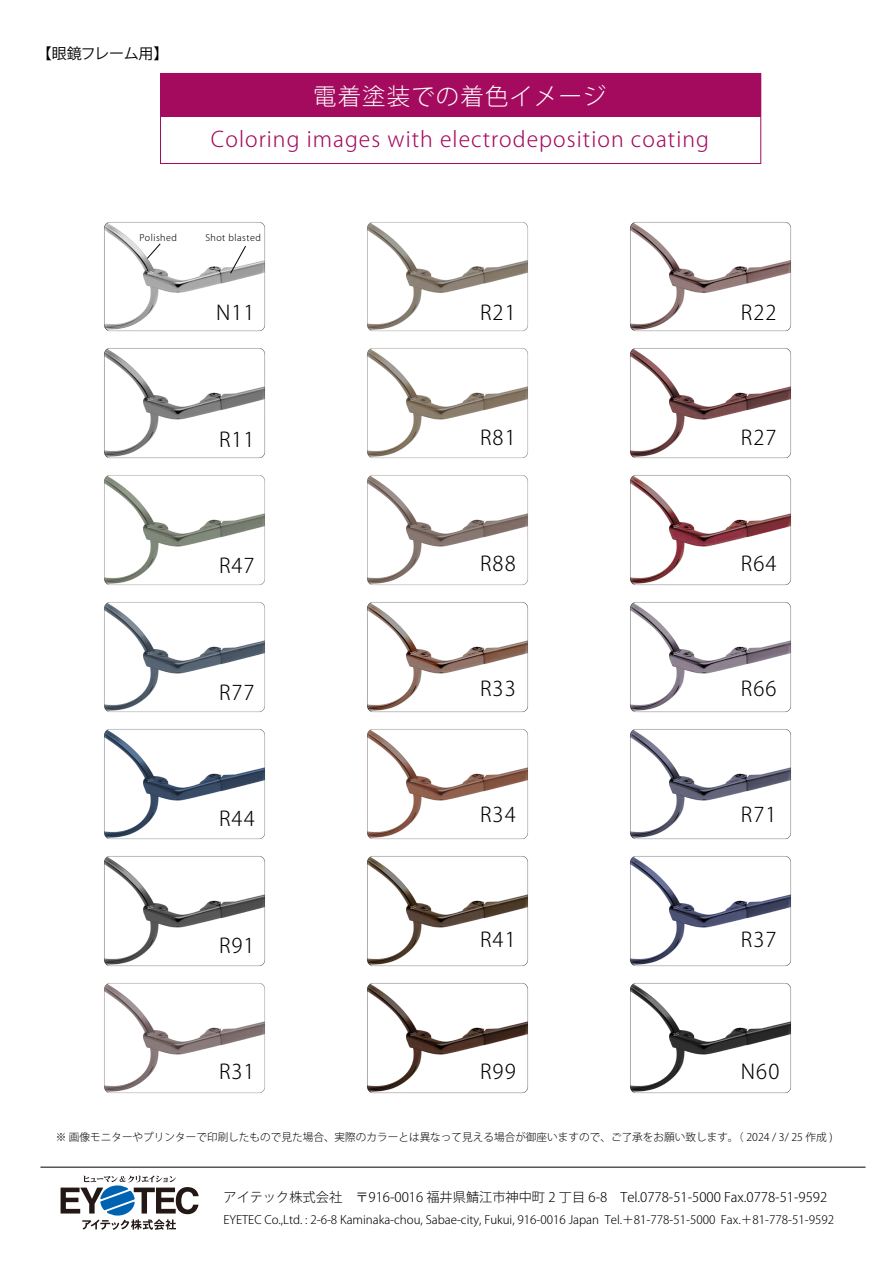
<style>
.page{position:relative;width:893px;height:1263px;background:#fff}
.page>*{position:absolute;margin:0;border:0;box-sizing:border-box;transform-origin:0 0}
.t1{font:300 23.4px "Koz Go Pro";letter-spacing:.05em;color:#fff}
.t2{font:300 21.3px "Koz Go Pro";letter-spacing:.05em;color:#a40b5e}
.t3{font:300 20.25px "Koz Go Pro";letter-spacing:.05em;color:#000}
.t4{font:15px "Koz Go Pro";letter-spacing:-.025em;color:#000}
.t5{font:300 13.2px "Koz Go Pro";color:#000}
.t6{font:300 11.7px "Koz Go Pro";color:#000}
.t7{font:300 10.65px "Koz Go Pro";color:#000}
.t8{font:300 9.15px "Koz Go Pro";letter-spacing:.05em;color:#000}
</style>
<div class="page">
<hr style="left:40px;top:1167px;width:825px;height:1px;background:#000">
<svg style="left:61px;top:1175px;width:138px;height:55px"></svg>
<div style="left:160px;top:73px;width:601px;height:44px;background:#a40b5e"></div>
<div style="left:160px;top:73px;width:601px;height:91px;border:1px solid #a40b5e"></div>
<img style="left:630px;top:348px;width:161px;height:111px">
<img style="left:630px;top:856px;width:162px;height:111px">
<img style="left:630px;top:475px;width:162px;height:111px">
<img style="left:630px;top:602px;width:161px;height:111px">
<img style="left:630px;top:729px;width:161px;height:111px">
<img style="left:630px;top:222px;width:161px;height:110px">
<img style="left:104px;top:856px;width:161px;height:111px">
<img style="left:104px;top:983px;width:161px;height:111px">
<img style="left:104px;top:602px;width:161px;height:111px">
<img style="left:104px;top:729px;width:161px;height:111px">
<img style="left:104px;top:222px;width:161px;height:110px">
<img style="left:104px;top:348px;width:161px;height:111px">
<img style="left:104px;top:475px;width:161px;height:111px">
<img style="left:367px;top:222px;width:161px;height:110px">
<img style="left:367px;top:602px;width:162px;height:111px">
<img style="left:367px;top:729px;width:161px;height:111px">
<img style="left:367px;top:348px;width:161px;height:111px">
<img style="left:367px;top:475px;width:161px;height:111px">
<img style="left:367px;top:856px;width:162px;height:111px">
<img style="left:367px;top:983px;width:162px;height:111px">
<img style="left:630px;top:983px;width:161px;height:111px">
<svg style="left:147px;top:243px;width:14px;height:16px"></svg>
<svg style="left:230px;top:246px;width:16px;height:28px"></svg>
<p class="t4" style="left:37px;top:44px;width:133px">【眼鏡フレーム用】</p>
<h1 class="t1" style="left:313px;top:81px;width:295px">電着塗装での着色イメージ</h1>
<h2 class="t2" style="left:211px;top:125px;width:499px">Coloring images with electrodeposition coating</h2>
<p class="t8" style="left:139px;top:231px;width:39px">Polished</p>
<p class="t8" style="left:205px;top:231px;width:57px">Shot blasted</p>
<h3 class="t3" style="left:216px;top:299px;width:40px">N11</h3>
<h3 class="t3" style="left:480px;top:299px;width:37px">R21</h3>
<h3 class="t3" style="left:741px;top:299px;width:37px">R22</h3>
<h3 class="t3" style="left:219px;top:426px;width:37px">R11</h3>
<h3 class="t3" style="left:480px;top:425px;width:37px">R81</h3>
<h3 class="t3" style="left:741px;top:425px;width:37px">R27</h3>
<h3 class="t3" style="left:219px;top:552px;width:37px">R47</h3>
<h3 class="t3" style="left:480px;top:550px;width:37px">R88</h3>
<h3 class="t3" style="left:741px;top:550px;width:37px">R64</h3>
<h3 class="t3" style="left:219px;top:679px;width:37px">R77</h3>
<h3 class="t3" style="left:480px;top:676px;width:37px">R33</h3>
<h3 class="t3" style="left:741px;top:676px;width:37px">R66</h3>
<h3 class="t3" style="left:219px;top:805px;width:37px">R44</h3>
<h3 class="t3" style="left:480px;top:801px;width:37px">R34</h3>
<h3 class="t3" style="left:741px;top:801px;width:37px">R71</h3>
<h3 class="t3" style="left:219px;top:932px;width:37px">R91</h3>
<h3 class="t3" style="left:480px;top:927px;width:37px">R41</h3>
<h3 class="t3" style="left:741px;top:927px;width:37px">R37</h3>
<h3 class="t3" style="left:219px;top:1059px;width:37px">R31</h3>
<h3 class="t3" style="left:480px;top:1059px;width:37px">R99</h3>
<h3 class="t3" style="left:741px;top:1059px;width:40px">N60</h3>
<p class="t7" style="left:56px;top:1130px;width:778px">※ 画像モニターやプリンターで印刷したもので見た場合、実際のカラーとは異なって見える場合が御座いますので、ご了承をお願い致します。（ 2024 / 3/ 25 作成 )</p>
<p class="t5" style="left:224px;top:1188px;width:605px">アイテック株式会社　〒916-0016 福井県鯖江市神中町 2 丁目 6-8　Tel.0778-51-5000 Fax.0778-51-9592</p>
<p class="t6" style="left:224px;top:1212px;width:612px">EYETEC Co.,Ltd. : 2-6-8 Kaminaka-chou, Sabae-city, Fukui, 916-0016 Japan Tel.＋81-778-51-5000 Fax.＋81-778-51-9592</p>
</div>
